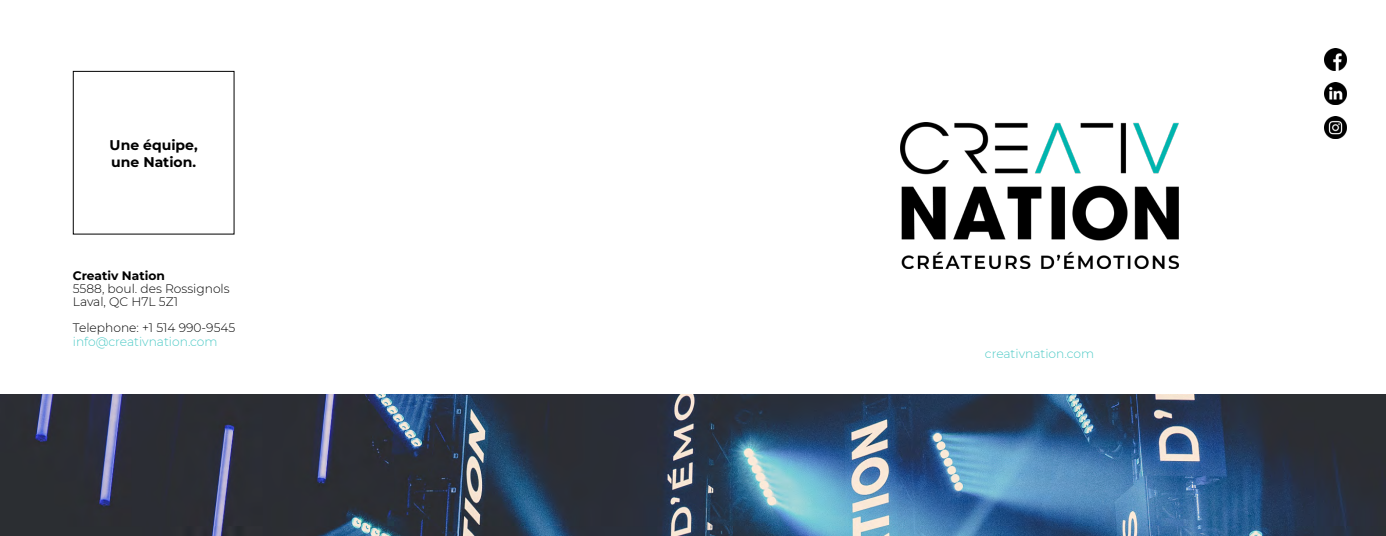
<style>
.page{position:relative;width:1386px;height:536px;background:#fff}
.page>*{position:absolute;margin:0;border:0;box-sizing:border-box;transform-origin:0 0}
.bouton{font:700 14px "Montserrat";color:#000}
.Description{font:300 12.25px "Montserrat";color:#000}
.Description-2{font:300 12.25px "Montserrat";color:#4dcac6}
.Description-3{font:700 12.25px "Montserrat";color:#000}
</style>
<div class="page">
<img style="left:0;top:395px;width:1386px;height:141px">
<img style="left:1325px;top:48px;width:22px;height:22px">
<img style="left:1325px;top:82px;width:22px;height:22px">
<img style="left:1325px;top:116px;width:22px;height:22px">
<img style="left:900px;top:123px;width:279px;height:145px">
<div style="left:73px;top:71px;width:161px;height:163px;border:1px solid #000"></div>
<p class="bouton" style="left:110px;top:134px;width:90px">Une équipe,</p>
<p class="bouton" style="left:111px;top:152px;width:86px">une Nation.</p>
<p class="Description-3" style="left:73px;top:266px;width:94px">Creativ Nation</p>
<p class="Description" style="left:73px;top:280px;width:158px">5588, boul. des Rossignols</p>
<p class="Description" style="left:73px;top:293px;width:107px">Laval, QC H7L 5Z1</p>
<p class="Description" style="left:73px;top:319px;width:164px">Telephone: +1 514 990-9545</p>
<p class="Description-2" style="left:73px;top:333px;width:146px">info@creativnation.com</p>
<p class="Description-2" style="left:985px;top:345px;width:111px">creativnation.com</p>
</div>
